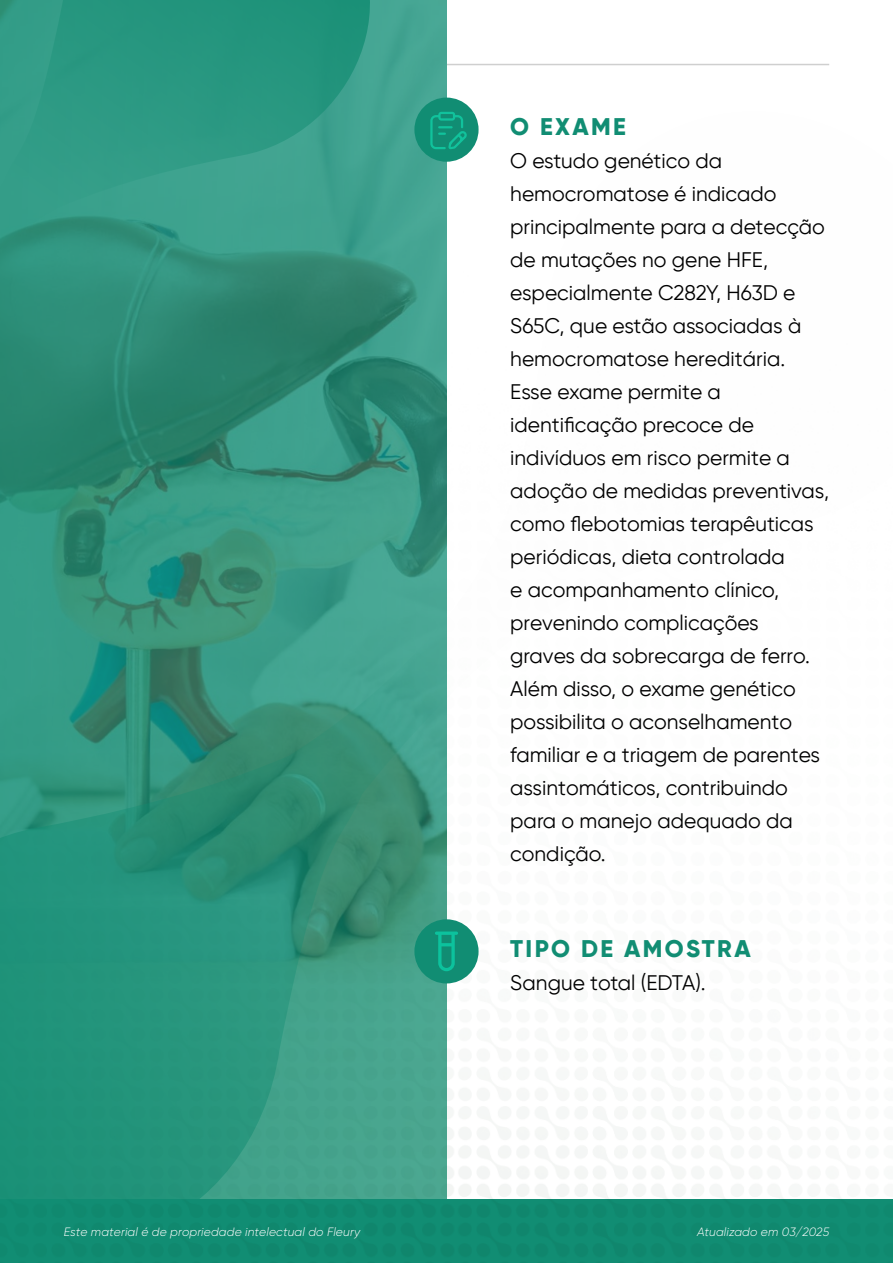
<style>
.page{position:relative;width:893px;height:1263px;background:#fff}
.page>*{position:absolute;margin:0;border:0;box-sizing:border-box;transform-origin:0 0}
.t1{font:24px "SVN Gilroy X Bold";letter-spacing:.1em;color:#118d73}
.t2{font:21px/33px "SVN Gilroy";color:#000}
.t3{font:italic 300 12px "SVN Gilroy";letter-spacing:.01em;color:#fff}
</style>
<div class="page">
<img style="left:0;top:171px;width:893px;height:1092px">
<svg style="left:0;top:0;width:446px;height:1199px;background:#31967e"></svg>
<div style="left:414px;top:98px;width:65px;height:64px;background:#118d73;border-radius:50%"></div>
<svg style="left:430px;top:112px;width:37px;height:37px"></svg>
<svg style="left:0;top:0;width:421px;height:727px;background:#33947f"></svg>
<div style="left:414px;top:919px;width:65px;height:64px;background:#118d73;border-radius:50%"></div>
<svg style="left:435px;top:931px;width:23px;height:40px"></svg>
<p class="t1" style="left:510px;top:109px;width:117px">O EXAME</p>
<p class="t2" style="left:510px;top:143px;width:320px">O estudo genético da hemocromatose é indicado principalmente para a detecção de mutações no gene HFE, especialmente C282Y, H63D e<br>S65C, que estão associadas à hemocromatose hereditária.<br>Esse exame permite a identificação precoce de indivíduos em risco permite a adoção de medidas preventivas, como flebotomias terapêuticas periódicas, dieta controlada<br>e acompanhamento clínico, prevenindo complicações<br>graves da sobrecarga de ferro.<br>Além disso, o exame genético possibilita o aconselhamento familiar e a triagem de parentes assintomáticos, contribuindo para o manejo adequado da condição.</p>
<p class="t1" style="left:510px;top:931px;width:242px">TIPO DE AMOSTRA</p>
<p class="t2" style="left:510px;top:965px;width:197px">Sangue total (EDTA).</p>
<p class="t3" style="left:64px;top:1223px;width:298px">Este material é de propriedade intelectual do Fleury</p>
<p class="t3" style="left:697px;top:1223px;width:134px">Atualizado em 03/2025</p>
</div>
